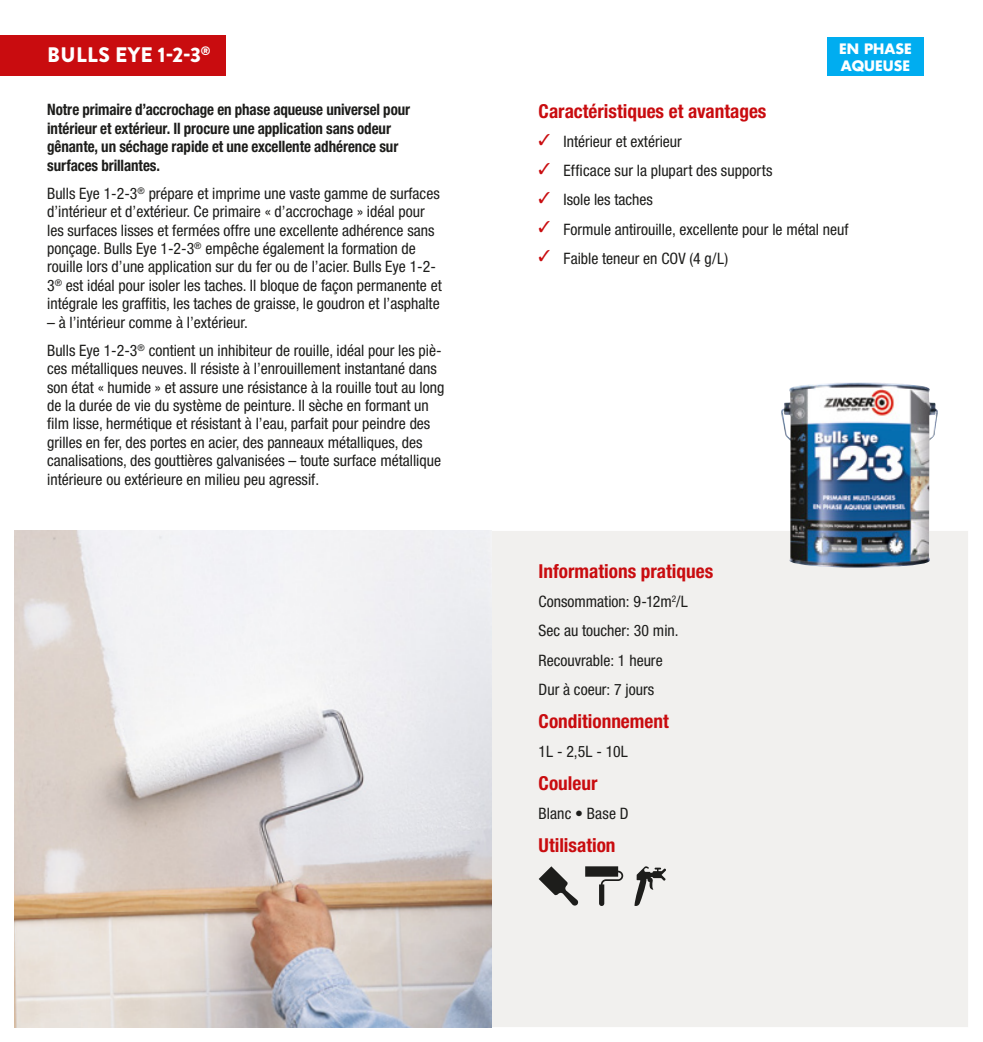
<style>
.page{position:relative;width:983px;height:1042px;background:#fff}
.page>*{position:absolute;margin:0;border:0;box-sizing:border-box;transform-origin:0 0}
.producttitel_in_rode_balk_-_L{font:900 21px "Brandon Grotesque";letter-spacing:.02em;color:#fff}
.titel_rood{font:700 condensed 19.25px "Helvetica Neue LT Pro";color:#c90c0f}
.brood{font:condensed 15.75px/18.4px "Helvetica Neue LT Pro";color:#1d1d1b}
.opsomming{font:condensed 15.75px "Helvetica Neue LT Pro";color:#1d1d1b}
.brood_vet{font:700 condensed 15.75px/18.4px "Helvetica Neue LT Pro";letter-spacing:-.005em;color:#1d1d1b;scale:.95 1}
.producttitel_in_rode_balk_-_L-2{font:700 14px/16.8px "Futura Std";color:#fff}
</style>
<div class="page">
<div style="left:491px;top:531px;width:476px;height:496px;background:#f1f0ee"></div>
<img style="left:15px;top:531px;width:476px;height:496px">
<div style="left:0;top:35px;width:225px;height:41px;background:#c90c0f"></div>
<svg style="left:634px;top:866px;width:32px;height:40px"></svg>
<svg style="left:585px;top:866px;width:38px;height:40px"></svg>
<svg style="left:538px;top:866px;width:40px;height:40px"></svg>
<div style="left:826px;top:38px;width:97px;height:38px;background:#00adf0"></div>
<img style="left:780px;top:382px;width:157px;height:185px">
<p class="producttitel_in_rode_balk_-_L" style="left:47px;top:40px;width:165px">BULLS EYE 1-2-3<sup>®</sup></p>
<p class="brood_vet" style="left:47px;top:100px;width:383px">Notre primaire d’accrochage en phase aqueuse universel pour intérieur et extérieur. Il procure une application sans odeur gênante, un séchage rapide et une excellente adhérence sur surfaces brillantes.</p>
<p class="brood" style="left:47px;top:184px;width:396px">Bulls Eye 1-2-3<sup>®</sup> prépare et imprime une vaste gamme de surfaces d’intérieur et d’extérieur. Ce primaire « d’accrochage » idéal pour les surfaces lisses et fermées offre une excellente adhérence sans ponçage. Bulls Eye 1-2-3<sup>®</sup> empêche également la formation de rouille lors d’une application sur du fer ou de l’acier. Bulls Eye 1-2- 3<sup>®</sup> est idéal pour isoler les taches. Il bloque de façon permanente et intégrale les graffitis, les taches de graisse, le goudron et l’asphalte</p>
<p class="brood" style="left:47px;top:313px;width:202px">– à l’intérieur comme à l’extérieur.</p>
<p class="brood" style="left:47px;top:341px;width:398px">Bulls Eye 1-2-3<sup>®</sup> contient un inhibiteur de rouille, idéal pour les piè&shy;ces métalliques neuves. Il résiste à l’enrouillement instantané dans son état « humide » et assure une résistance à la rouille tout au long de la durée de vie du système de peinture. Il sèche en formant un film lisse, hermétique et résistant à l’eau, parfait pour peindre des grilles en fer, des portes en acier, des panneaux métalliques, des canalisations, des gouttières galvanisées – toute surface métallique intérieure ou extérieure en milieu peu agressif.</p>
<p class="producttitel_in_rode_balk_-_L-2" style="left:838px;top:40px;width:74px">EN PHASE<br>AQUEUSE</p>
<p class="titel_rood" style="left:538px;top:99px;width:229px">Caractéristiques et avantages</p>
<p class="opsomming" style="left:538px;top:132px;width:145px"><sup>✓</sup> Intérieur et extérieur</p>
<p class="opsomming" style="left:538px;top:162px;width:235px"><sup>✓</sup> Efficace sur la plupart des supports</p>
<p class="opsomming" style="left:538px;top:191px;width:116px"><sup>✓</sup> Isole les taches</p>
<p class="opsomming" style="left:538px;top:220px;width:311px"><sup>✓</sup> Formule antirouille, excellente pour le métal neuf</p>
<p class="opsomming" style="left:538px;top:249px;width:191px"><sup>✓</sup> Faible teneur en COV (4 g/L)</p>
<p class="titel_rood" style="left:538px;top:559px;width:176px">Informations pratiques</p>
<p class="opsomming" style="left:538px;top:592px;width:150px">Consommation: 9-12m<sup>2</sup>/L</p>
<p class="opsomming" style="left:538px;top:622px;width:141px">Sec au toucher: 30 min.</p>
<p class="opsomming" style="left:538px;top:651px;width:125px">Recouvrable: 1 heure</p>
<p class="opsomming" style="left:538px;top:680px;width:117px">Dur à coeur: 7 jours</p>
<p class="titel_rood" style="left:538px;top:709px;width:131px">Conditionnement</p>
<p class="opsomming" style="left:538px;top:742px;width:91px">1L - 2,5L - 10L</p>
<p class="titel_rood" style="left:538px;top:771px;width:60px">Couleur</p>
<p class="opsomming" style="left:538px;top:804px;width:91px">Blanc • Base D</p>
<p class="titel_rood" style="left:538px;top:834px;width:78px">Utilisation</p>
</div>
